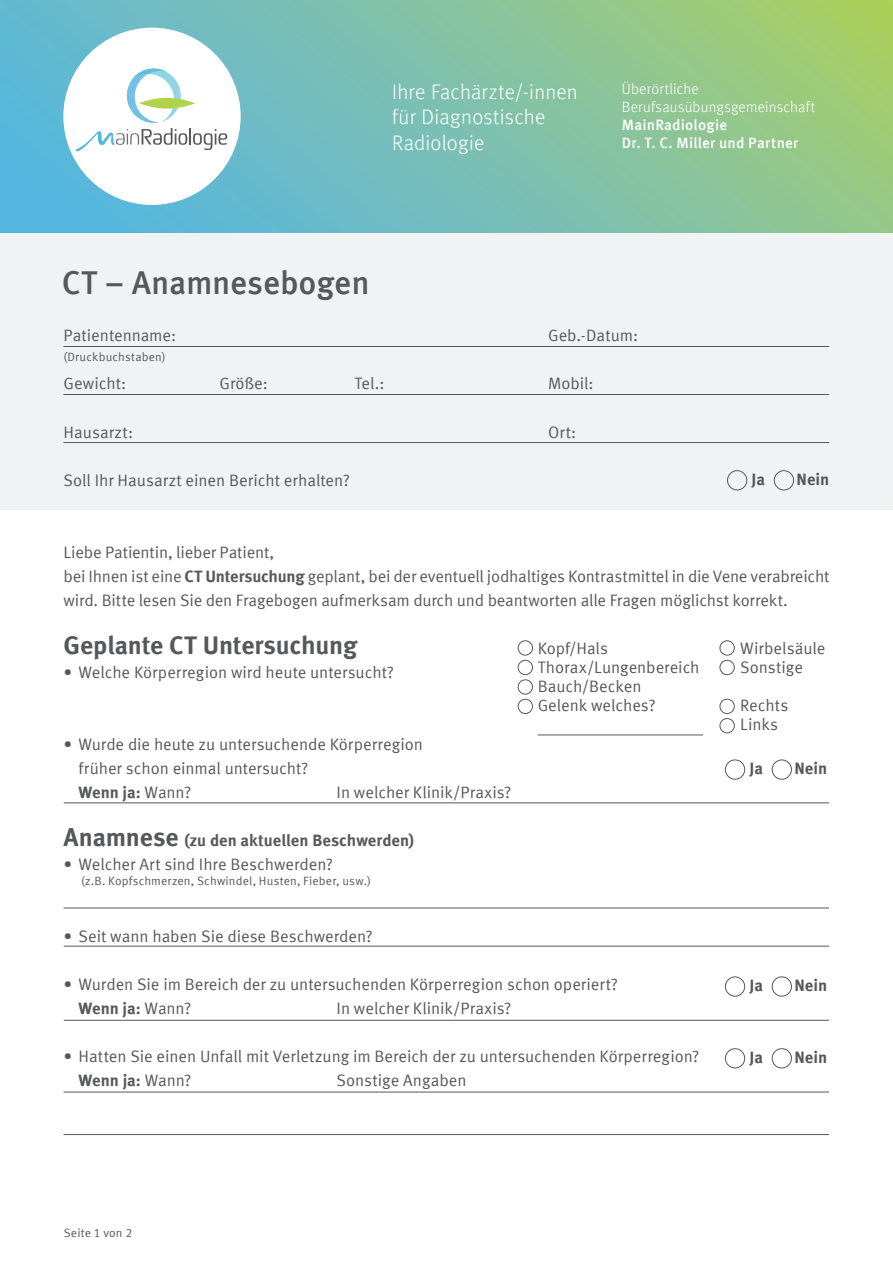
<style>
.page{position:relative;width:893px;height:1263px;background:#fff}
.page>*{position:absolute;margin:0;border:0;box-sizing:border-box;transform-origin:0 0}
.t1{font:500 33px "Meta Offc";letter-spacing:-.005em;color:#57585a}
.t2{font:700 25.5px "Meta Offc";letter-spacing:-.01em;color:#57585a}
.t3{font:300 21px/25.5px "Meta Offc";letter-spacing:.01em;color:#fff}
.t4{font:16.5px/24px "Meta Offc Norm";letter-spacing:-.005em;color:#57585a}
.t5{font:700 16.5px "Meta Offc";color:#57585a}
.t6{font:300 15px/18px "Meta Offc";letter-spacing:.01em;color:#fff}
.t7{font:500 15px/18px "Meta Offc";letter-spacing:.01em;color:#fff}
.t8{font:12px "Meta Offc Norm";letter-spacing:.015em;color:#57585a}
.s1{font-family:"Meta Offc";font-weight:700}
.s2{font-family:"Meta Offc Norm";font-weight:400}
.s3{font-size:25.5px}
</style>
<div class="page">
<div style="left:0;top:230px;width:893px;height:280px;background:#f1f2f3"></div>
<hr style="left:63px;top:442px;width:766px;height:1px;background:#57585a">
<hr style="left:63px;top:394px;width:766px;height:1px;background:#57585a">
<hr style="left:63px;top:346px;width:766px;height:1px;background:#57585a">
<div style="left:727px;top:470px;width:20px;height:20px;border:1px solid #57585a;border-radius:50%"></div>
<div style="left:774px;top:470px;width:20px;height:20px;border:1px solid #57585a;border-radius:50%"></div>
<svg style="left:0;top:0;width:893px;height:233px;background:#7fc1a8"></svg>
<div style="left:63px;top:28px;width:178px;height:177px;background:#fff;border-radius:50%"></div>
<svg style="left:75px;top:68px;width:152px;height:83px"></svg>
<hr style="left:64px;top:908px;width:765px;height:1px;background:#57585a">
<hr style="left:64px;top:1092px;width:765px;height:1px;background:#57585a">
<div style="left:518px;top:640px;width:15px;height:15px;border:1px solid #57585a;border-radius:50%"></div>
<div style="left:518px;top:660px;width:15px;height:15px;border:1px solid #57585a;border-radius:50%"></div>
<div style="left:518px;top:679px;width:15px;height:15px;border:1px solid #57585a;border-radius:50%"></div>
<div style="left:518px;top:699px;width:15px;height:15px;border:1px solid #57585a;border-radius:50%"></div>
<div style="left:720px;top:640px;width:15px;height:15px;border:1px solid #57585a;border-radius:50%"></div>
<div style="left:720px;top:660px;width:15px;height:15px;border:1px solid #57585a;border-radius:50%"></div>
<div style="left:720px;top:699px;width:15px;height:15px;border:1px solid #57585a;border-radius:50%"></div>
<div style="left:720px;top:718px;width:15px;height:15px;border:1px solid #57585a;border-radius:50%"></div>
<hr style="left:538px;top:735px;width:165px;height:1px;background:#57585a">
<hr style="left:64px;top:946px;width:765px;height:1px;background:#57585a">
<hr style="left:64px;top:803px;width:765px;height:1px;background:#57585a">
<div style="left:725px;top:759px;width:20px;height:21px;border:1px solid #57585a;border-radius:50%"></div>
<div style="left:772px;top:759px;width:20px;height:21px;border:1px solid #57585a;border-radius:50%"></div>
<div style="left:725px;top:976px;width:20px;height:20px;border:1px solid #57585a;border-radius:50%"></div>
<div style="left:772px;top:976px;width:20px;height:20px;border:1px solid #57585a;border-radius:50%"></div>
<hr style="left:64px;top:1020px;width:765px;height:1px;background:#57585a">
<div style="left:725px;top:1048px;width:20px;height:20px;border:1px solid #57585a;border-radius:50%"></div>
<div style="left:772px;top:1048px;width:20px;height:20px;border:1px solid #57585a;border-radius:50%"></div>
<hr style="left:64px;top:1134px;width:765px;height:1px;background:#57585a">
<p class="t3" style="left:392px;top:79px;width:187px">Ihre Fachärzte/-innen für Diagnostische<br>Radiologie</p>
<p class="t6" style="left:622px;top:80px;width:195px">Überörtliche<br>Berufsausübungsgemeinschaft</p>
<p class="t7" style="left:622px;top:116px;width:178px">MainRadiologie<br>Dr. T. C. Miller und Partner</p>
<h1 class="t1" style="left:62px;top:263px;width:309px">CT – Anamnesebogen</h1>
<p class="t4" style="left:64px;top:324px;width:114px">Patientenname:</p>
<p class="t4" style="left:548px;top:324px;width:91px">Geb.-Datum:</p>
<p class="t4" style="left:64px;top:372px;width:64px">Gewicht:</p>
<p class="t4" style="left:220px;top:372px;width:50px">Größe:</p>
<p class="t4" style="left:355px;top:372px;width:31px">Tel.:</p>
<p class="t4" style="left:548px;top:372px;width:47px">Mobil:</p>
<p class="t4" style="left:64px;top:420px;width:71px">Hausarzt:</p>
<p class="t4" style="left:548px;top:420px;width:30px">Ort:</p>
<p class="t4" style="left:64px;top:468px;width:288px">Soll Ihr Hausarzt einen Bericht erhalten?</p>
<p class="t8" style="left:63px;top:350px;width:104px">(Druckbuchstaben)</p>
<p class="t5" style="left:751px;top:469px;width:15px">Ja</p>
<p class="t5" style="left:796px;top:469px;width:34px">Nein</p>
<p class="t4" style="left:64px;top:541px;width:767px">Liebe Patientin, lieber Patient,<br>bei Ihnen ist eine <span class="s1">CT Untersuchung</span> geplant, bei der eventuell jodhaltiges Kontrastmittel in die Vene verabreicht wird. Bitte lesen Sie den Fragebogen aufmerksam durch und beantworten alle Fragen möglichst korrekt.</p>
<h2 class="t2" style="left:64px;top:630px;width:295px">Geplante CT Untersuchung</h2>
<p class="t4" style="left:64px;top:661px;width:332px">∙ Welche Körperregion wird heute untersucht?</p>
<p class="t4" style="left:538px;top:636px;width:72px">Kopf/Hals</p>
<p class="t4" style="left:740px;top:636px;width:87px">Wirbelsäule</p>
<p class="t4" style="left:538px;top:655px;width:163px">Thorax/Lungenbereich</p>
<p class="t4" style="left:740px;top:655px;width:64px">Sonstige</p>
<p class="t4" style="left:538px;top:677px;width:119px;line-height:19px">Bauch/Becken<br>Gelenk welches?</p>
<p class="t4" style="left:740px;top:696px;width:50px;line-height:19px">Rechts<br>Links</p>
<p class="t5" style="left:749px;top:758px;width:15px">Ja</p>
<p class="t5" style="left:794px;top:758px;width:34px">Nein</p>
<p class="t4" style="left:78px;top:733px;width:346px;text-indent:-15px">∙ Wurde die heute zu untersuchende Körperregion früher schon einmal untersucht?</p>
<p class="t5" style="left:78px;top:783px;width:114px">Wenn ja: <span class="s2">Wann?</span></p>
<p class="t4" style="left:337px;top:781px;width:176px">In welcher Klinik/Praxis?</p>
<p class="t5" style="left:64px;top:831px;width:352px"><span class="s3">Anamnese</span> (zu den aktuellen Beschwerden)</p>
<p class="t4" style="left:64px;top:853px;width:271px">∙ Welcher Art sind Ihre Beschwerden?</p>
<p class="t8" style="left:81px;top:874px;width:291px">(z.B. Kopfschmerzen, Schwindel, Husten, Fieber, usw.)</p>
<p class="t4" style="left:64px;top:925px;width:311px">∙ Seit wann haben Sie diese Beschwerden?</p>
<p class="t4" style="left:64px;top:973px;width:556px">∙ Wurden Sie im Bereich der zu untersuchenden Körperregion schon operiert?</p>
<p class="t5" style="left:78px;top:999px;width:114px">Wenn ja: <span class="s2">Wann?</span></p>
<p class="t4" style="left:337px;top:997px;width:176px">In welcher Klinik/Praxis?</p>
<p class="t4" style="left:64px;top:1045px;width:637px">∙ Hatten Sie einen Unfall mit Verletzung im Bereich der zu untersuchenden Körperregion?</p>
<p class="t5" style="left:79px;top:1071px;width:114px">Wenn ja: <span class="s2">Wann?</span></p>
<p class="t4" style="left:337px;top:1069px;width:132px">Sonstige Angaben</p>
<p class="t5" style="left:749px;top:975px;width:15px">Ja</p>
<p class="t5" style="left:794px;top:975px;width:34px">Nein</p>
<p class="t5" style="left:749px;top:1047px;width:15px">Ja</p>
<p class="t5" style="left:794px;top:1047px;width:34px">Nein</p>
<p class="t8" style="left:64px;top:1226px;width:70px">Seite 1 von 2</p>
</div>
